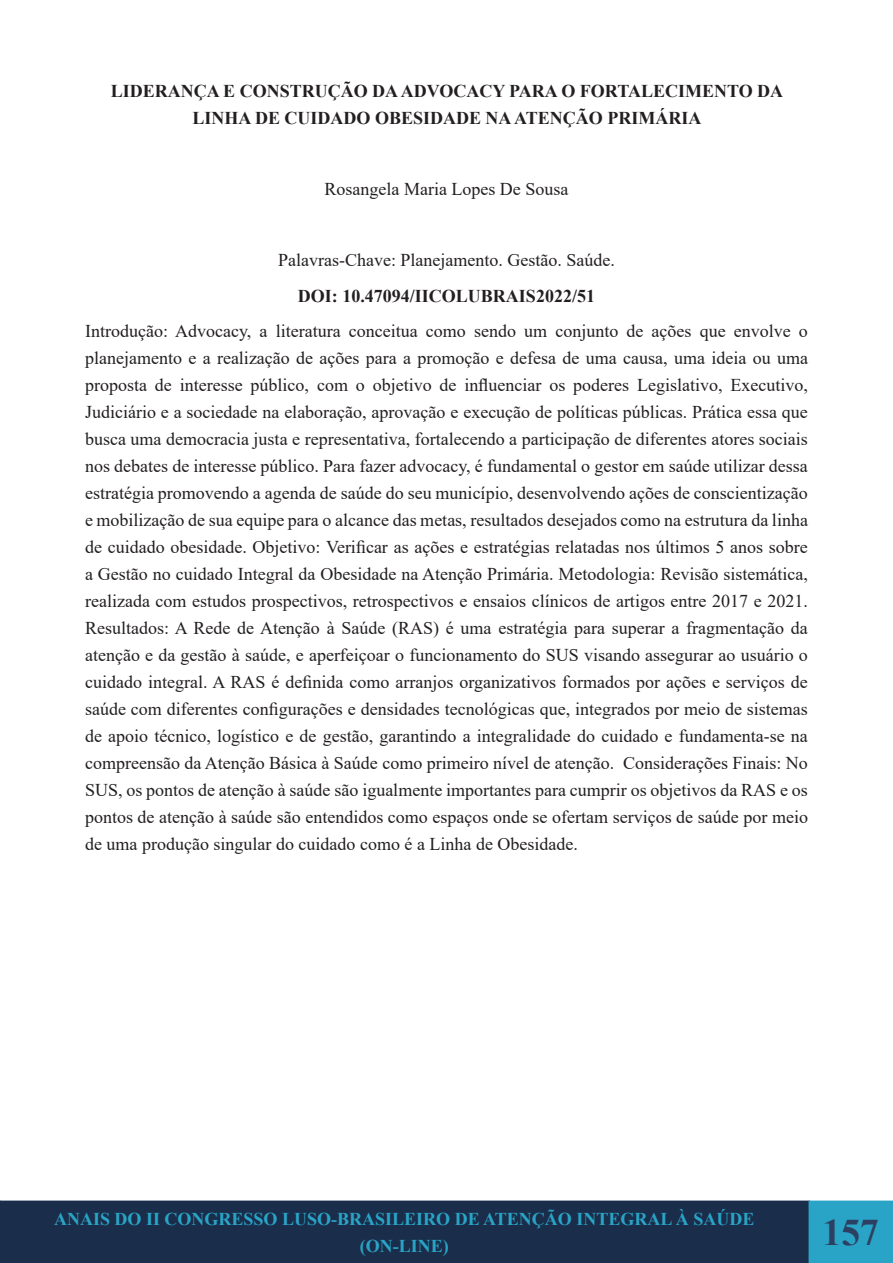
<style>
.page{position:relative;width:893px;height:1263px;background:#fff}
.page>*{position:absolute;margin:0;border:0;box-sizing:border-box;transform-origin:0 0}
.t1{font:700 37.5px "Times New Roman";color:#2c4161}
.t2{font:18px/27px "Times New Roman";color:#231f20;text-align:justify}
.t3{font:700 18px/27px "Times New Roman";color:#231f20;text-align:center}
.t4{font:700 18px/26.5px "Times New Roman";color:#2aa4c6;text-align:center}
</style>
<div class="page">
<div style="left:0;top:1200px;width:808px;height:63px;background:#1a2e4b"></div>
<div style="left:809px;top:1201px;width:83px;height:62px;background:#2aa4c6"></div>
<div style="left:808px;top:1200px;width:85px;height:63px;border:2px solid #2aa4c6"></div>
<p class="t3" style="left:111px;top:77px;width:674px">LIDERANÇA E CONSTRUÇÃO DA ADVOCACY PARA O FORTALECIMENTO DA<br>LINHA DE CUIDADO OBESIDADE NA ATENÇÃO PRIMÁRIA</p>
<p class="t2" style="left:324px;top:175px;width:245px">Rosangela Maria Lopes De Sousa</p>
<p class="t2" style="left:278px;top:246px;width:338px">Palavras-Chave: Planejamento. Gestão. Saúde.</p>
<p class="t3" style="left:298px;top:282px;width:299px">DOI: 10.47094/IICOLUBRAIS2022/51</p>
<p class="t2" style="left:85px;top:317px;width:724px">Introdução: Advocacy, a literatura conceitua como sendo um conjunto de ações que envolve o planejamento e a realização de ações para a promoção e defesa de uma causa, uma ideia ou uma proposta de interesse público, com o objetivo de influenciar os poderes Legislativo, Executivo, Judiciário e a sociedade na elaboração, aprovação e execução de políticas públicas. Prática essa que busca uma democracia justa e representativa, fortalecendo a participação de diferentes atores sociais nos debates de interesse público. Para fazer advocacy, é fundamental o gestor em saúde utilizar dessa estratégia promovendo a agenda de saúde do seu município, desenvolvendo ações de conscientização e mobilização de sua equipe para o alcance das metas, resultados desejados como na estrutura da linha de cuidado obesidade. Objetivo: Verificar as ações e estratégias relatadas nos últimos 5 anos sobre a Gestão no cuidado Integral da Obesidade na Atenção Primária. Metodologia: Revisão sistemática, realizada com estudos prospectivos, retrospectivos e ensaios clínicos de artigos entre 2017 e 2021.<br>Resultados: A Rede de Atenção à Saúde (RAS) é uma estratégia para superar a fragmentação da atenção e da gestão à saúde, e aperfeiçoar o funcionamento do SUS visando assegurar ao usuário o cuidado integral. A RAS é definida como arranjos organizativos formados por ações e serviços de saúde com diferentes configurações e densidades tecnológicas que, integrados por meio de sistemas de apoio técnico, logístico e de gestão, garantindo a integralidade do cuidado e fundamenta-se na compreensão da Atenção Básica à Saúde como primeiro nível de atenção. Considerações Finais: No SUS, os pontos de atenção à saúde são igualmente importantes para cumprir os objetivos da RAS e os pontos de atenção à saúde são entendidos como espaços onde se ofertam serviços de saúde por meio de uma produção singular do cuidado como é a Linha de Obesidade.</p>
<p class="t4" style="left:54px;top:1205px;width:702px">ANAIS DO II CONGRESSO LUSO-BRASILEIRO DE ATENÇÃO INTEGRAL À SAÚDE (ON-LINE)</p>
<h1 class="t1" style="left:823px;top:1205px;width:58px">157</h1>
</div>
